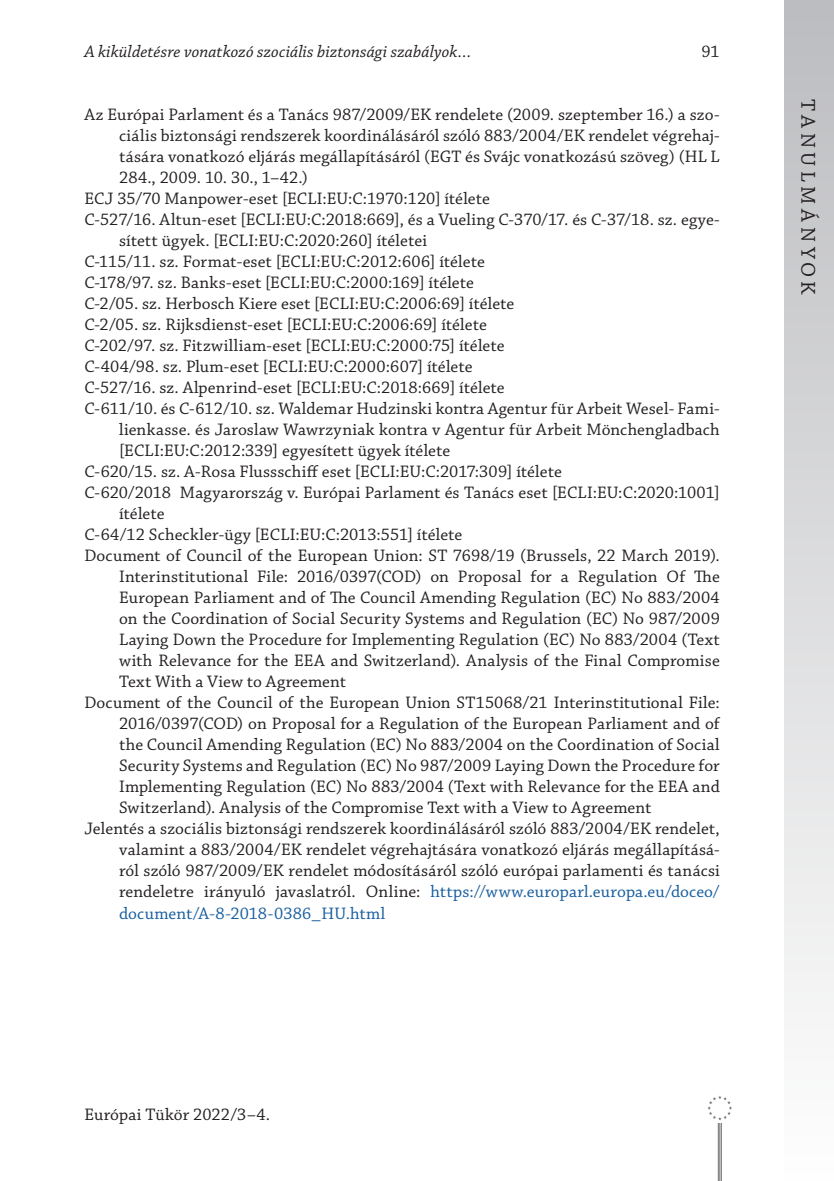
<style>
.page{position:relative;width:834px;height:1181px;background:#fff}
.page>*{position:absolute;margin:0;border:0;box-sizing:border-box;transform-origin:0 0}
.t1{font:21px "Chaparral Pro";letter-spacing:.21em;color:#231f20}
._6__Bibliography_item{font:17.5px/21px "Chaparral Pro";letter-spacing:.005em;color:#231f20;text-align:justify}
.t2{font:italic 17.5px "Chaparral Pro";color:#231f20}
.s1{color:#175d9e}
</style>
<div class="page">
<div style="left:784px;top:0;width:49px;height:1181px;background:linear-gradient(to bottom,#bbbcbf,#fefefe)"></div>
<hr style="left:717px;top:1107px;width:1px;height:74px;background:#6c6d70">
<hr style="left:719px;top:1107px;width:1px;height:74px;background:#6c6d70">
<hr style="left:720px;top:1107px;width:1px;height:74px;background:#6c6d70">
<div style="left:704px;top:1093px;width:30px;height:29px;background:#fff"></div>
<svg style="left:707px;top:1095px;width:25px;height:25px"></svg>
<p class="t2" style="left:84px;top:42px;width:388px">A kiküldetésre vonatkozó szociális biztonsági szabályok…</p>
<p class="_6__Bibliography_item" style="left:701px;top:42px;width:20px">91</p>
<p class="_6__Bibliography_item" style="left:119px;top:105px;width:602px;text-indent:-35px">Az Európai Parlament és a Tanács 987/2009/EK rendelete (2009. szeptember 16.) a szo&shy;ciális biztonsági rendszerek koordinálásáról szóló 883/2004/EK rendelet végrehaj&shy;tására vonatkozó eljárás megállapításáról (EGT és Svájc vonatkozású szöveg) (HL L 284., 2009. 10. 30., 1–42.)</p>
<p class="_6__Bibliography_item" style="left:84px;top:189px;width:407px">ECJ 35/70 Manpower-eset [ECLI:EU:C:1970:120] ítélete</p>
<p class="_6__Bibliography_item" style="left:119px;top:210px;width:602px;text-indent:-35px">C‑527/16. Altun-eset [ECLI:EU:C:2018:669], és a Vueling C-370/17. és C-37/18. sz. egye&shy;sített ügyek. [ECLI:EU:C:2020:260] ítéletei</p>
<p class="_6__Bibliography_item" style="left:84px;top:252px;width:402px">C-115/11. sz. Format-eset [ECLI:EU:C:2012:606] ítélete</p>
<p class="_6__Bibliography_item" style="left:84px;top:273px;width:391px">C-178/97. sz. Banks-eset [ECLI:EU:C:2000:169] ítélete</p>
<p class="_6__Bibliography_item" style="left:84px;top:294px;width:431px">C-2/05. sz. Herbosch Kiere eset [ECLI:EU:C:2006:69] ítélete</p>
<p class="_6__Bibliography_item" style="left:84px;top:315px;width:404px">C-2/05. sz. Rijksdienst-eset [ECLI:EU:C:2006:69] ítélete</p>
<p class="_6__Bibliography_item" style="left:84px;top:336px;width:421px">C-202/97. sz. Fitzwilliam-eset [ECLI:EU:C:2000:75] ítélete</p>
<p class="_6__Bibliography_item" style="left:84px;top:357px;width:389px">C-404/98. sz. Plum-eset [ECLI:EU:C:2000:607] ítélete</p>
<p class="_6__Bibliography_item" style="left:84px;top:378px;width:421px">C-527/16. sz. Alpenrind-eset [ECLI:EU:C:2018:669] ítélete</p>
<p class="_6__Bibliography_item" style="left:119px;top:399px;width:602px;text-indent:-35px">C-611/10. és C-612/10. sz. Waldemar Hudzinski kontra Agentur für Arbeit Wesel- Fami&shy;lienkasse. és Jaroslaw Wawrzyniak kontra v Agentur für Arbeit Mönchengladbach [ECLI:EU:C:2012:339] egyesített ügyek ítélete</p>
<p class="_6__Bibliography_item" style="left:84px;top:462px;width:479px">C-620/15. sz. A-Rosa Flussschiff eset [ECLI:EU:C:2017:309] ítélete</p>
<p class="_6__Bibliography_item" style="left:119px;top:483px;width:602px;text-indent:-35px">C-620/2018 Magyarország v. Európai Parlament és Tanács eset [ECLI:EU:C:2020:1001] ítélete</p>
<p class="_6__Bibliography_item" style="left:84px;top:525px;width:379px">C-64/12 Scheckler-ügy [ECLI:EU:C:2013:551] ítélete</p>
<p class="_6__Bibliography_item" style="left:119px;top:546px;width:602px;text-indent:-35px">Document of Council of the European Union: ST 7698/19 (Brussels, 22 March 2019).<br>Interinstitutional File: 2016/0397(COD) on Proposal for a Regulation Of The European Parliament and of The Council Amending Regulation (EC) No 883/2004 on the Coordination of Social Security Systems and Regulation (EC) No 987/2009<br>Laying Down the Procedure for Implementing Regulation (EC) No 883/2004 (Text with Relevance for the EEA and Switzerland). Analysis of the Final Compromise Text With a View to Agreement</p>
<p class="_6__Bibliography_item" style="left:119px;top:693px;width:602px;text-indent:-35px">Document of the Council of the European Union ST15068/21 Interinstitutional File:<br>2016/0397(COD) on Proposal for a Regulation of the European Parliament and of the Council Amending Regulation (EC) No 883/2004 on the Coordination of Social Security Systems and Regulation (EC) No 987/2009 Laying Down the Procedure for Implementing Regulation (EC) No 883/2004 (Text with Relevance for the EEA and Switzerland). Analysis of the Compromise Text with a View to Agreement</p>
<p class="_6__Bibliography_item" style="left:119px;top:819px;width:602px;text-indent:-35px">Jelentés a szociális biztonsági rendszerek koordinálásáról szóló 883/2004/EK rendelet, valamint a 883/2004/EK rendelet végrehajtására vonatkozó eljárás megállapításá&shy;ról szóló 987/2009/EK rendelet módosításáról szóló európai parlamenti és tanácsi rendeletre irányuló javaslatról. Online: <span class="s1">https://www.europarl.europa.eu/doceo/ document/A-8-2018-0386_HU.html</span></p>
<p class="_6__Bibliography_item" style="left:84px;top:1105px;width:187px">Európai Tükör 2022/3–4.</p>
<p class="t1" style="left:819px;top:99px;width:197px;rotate:90deg">TANULMÁNYOK</p>
</div>
